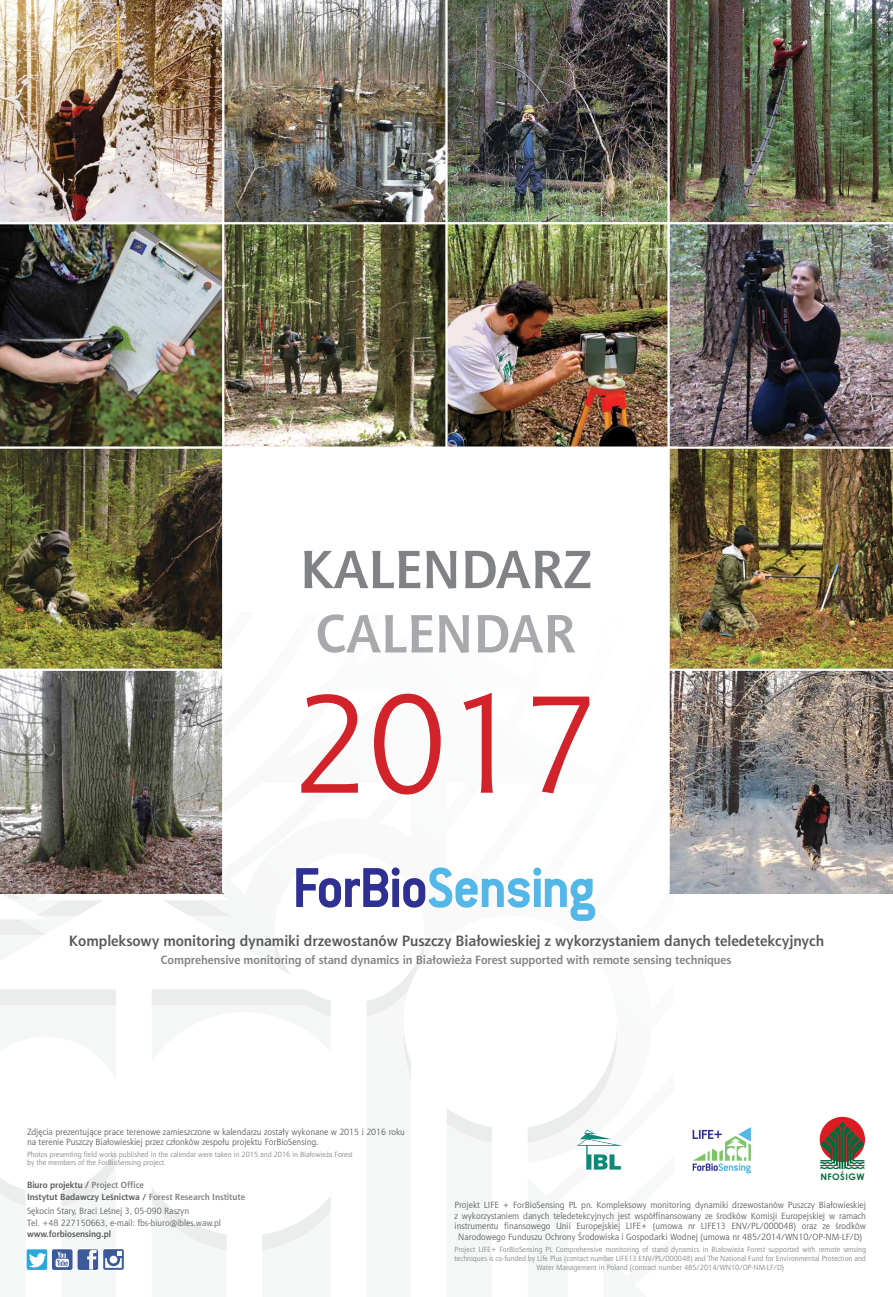
<style>
.page{position:relative;width:893px;height:1297px;background:#fff}
.page>*{position:absolute;margin:0;border:0;box-sizing:border-box;transform-origin:0 0}
.t1{font:139.5px "Aerton EFN";color:#d2232a}
.t2{font:700 54px "Aerton EFN";color:#808285}
.t3{font:700 54px "Aerton EFN";color:#a7a9ac}
.t4{font:700 15px "Aerton EFN";color:#58595b}
.t5{font:700 12px "Aerton EFN";color:#808285}
.t6{font:9px/10.5px "Aerton EFN";color:#58595b}
.t7{font:700 9px/11.9px "Aerton EFN";color:#58595b}
.t8{font:700 9px "Century Gothic";letter-spacing:.05em;color:#00683b}
.t9{font:7.5px/9px "Aerton EFN";color:#808285}
.s1{color:#808285}
</style>
<div class="page">
<img style="left:0;top:893px;width:674px;height:357px">
<img style="left:0;top:0;width:222px;height:893px">
<img style="left:224px;top:0;width:221px;height:446px">
<img style="left:448px;top:0;width:445px;height:222px">
<img style="left:670px;top:224px;width:223px;height:669px">
<img style="left:448px;top:224px;width:219px;height:222px">
<hr style="left:0;top:222px;width:893px;height:2px;background:#fff">
<hr style="left:0;top:446px;width:893px;height:3px;background:#fff">
<hr style="left:670px;top:669px;width:223px;height:2px;background:#fff">
<hr style="left:667px;top:0;width:3px;height:893px;background:#fff">
<hr style="left:0;top:669px;width:224px;height:2px;background:#fff">
<svg style="left:296px;top:867px;width:299px;height:54px"></svg>
<div style="left:26px;top:1249px;width:22px;height:21px;background:#2aa8e0"></div>
<svg style="left:29px;top:1248px;width:70px;height:21px"></svg>
<div style="left:25px;top:1248px;width:24px;height:23px;border:1px solid #fff;border-radius:3px"></div>
<div style="left:103px;top:1248px;width:21px;height:22px;background:#3c5a99"></div>
<div style="left:102px;top:1248px;width:23px;height:23px;border:1px solid #fff;border-radius:3px"></div>
<div style="left:51px;top:1248px;width:23px;height:23px;border:1px solid #fff;border-radius:3px"></div>
<div style="left:76px;top:1248px;width:23px;height:23px;border:1px solid #fff;border-radius:3px"></div>
<svg style="left:105px;top:1251px;width:17px;height:17px"></svg>
<svg style="left:693px;top:1127px;width:58px;height:46px"></svg>
<svg style="left:577px;top:1130px;width:45px;height:39px"></svg>
<div style="left:820px;top:1117px;width:45px;height:45px;background:#dc1b22;border-radius:50%"></div>
<svg style="left:820px;top:1122px;width:44px;height:47px"></svg>
<h2 class="t2" style="left:300px;top:537px;width:293px">KALENDARZ</h2>
<h2 class="t3" style="left:316px;top:601px;width:262px">CALENDAR</h2>
<h1 class="t1" style="left:292px;top:663px;width:310px">2017</h1>
<h3 class="t4" style="left:69px;top:932px;width:757px">Kompleksowy monitoring dynamiki drzewostanów Puszczy Białowieskiej z wykorzystaniem danych teledetekcyjnych</h3>
<h3 class="t5" style="left:161px;top:952px;width:572px">Comprehensive monitoring of stand dynamics in Białowieża Forest supported with remote sensing techniques</h3>
<p class="t6" style="left:27px;top:1127px;width:379px;line-height:9.7px">Zdjęcia prezentujące prace terenowe zamieszczone w kalendarzu zostały wykonane w 2015 i 2016 roku na terenie Puszczy Białowieskiej przez członków zespołu projektu ForBioSensing.</p>
<p class="t9" style="left:27px;top:1151px;width:327px;line-height:8.1px">Photos presenting field works published in the calendar were taken in 2015 and 2016 in Białowieża Forest by the members of the ForBioSensing project.</p>
<p class="t7" style="left:27px;top:1179px;width:220px">Biuro projektu / <span class="s1">Project Office<br></span>Instytut Badawczy Leśnictwa / <span class="s1">Forest Research Institute</span></p>
<p class="t6" style="left:27px;top:1204px;width:196px;line-height:11.9px">Sękocin Stary, Braci Leśnej 3, 05-090 Raszyn<br>Tel. +48 227150663, e-mail: fbs-biuro@ibles.waw.pl</p>
<p class="t7" style="left:27px;top:1228px;width:86px">www.forbiosensing.pl</p>
<p class="t8" style="left:820px;top:1170px;width:46px">NFOŚIGW</p>
<p class="t6" style="left:455px;top:1199px;width:413px;text-align:center">Projekt LIFE + ForBioSensing PL pn. Kompleksowy monitoring dynamiki drzewostanów Puszczy Białowieskiej z wykorzystaniem danych teledetekcyjnych jest współfinansowany ze środków Komisji Europejskiej w ramach instrumentu finansowego Unii Europejskiej LIFE+ (umowa nr LIFE13 ENV/PL/000048) oraz ze środków Narodowego Funduszu Ochrony Środowiska i Gospodarki Wodnej (umowa nr 485/2014/WN10/OP-NM-LF/D)</p>
<p class="t9" style="left:455px;top:1245px;width:413px;text-align:center">Project LIFE+ ForBioSensing PL Comprehensive monitoring of stand dynamics in Białowieża Forest supported with remote sensing techniques is co-funded by Life Plus (contact number LIFE13 ENV/PL/000048) and The National Fund for Environmental Protection and<br>Water Management in Poland (contract number 485/2014/WN10/OP-NM-LF/D)</p>
</div>
